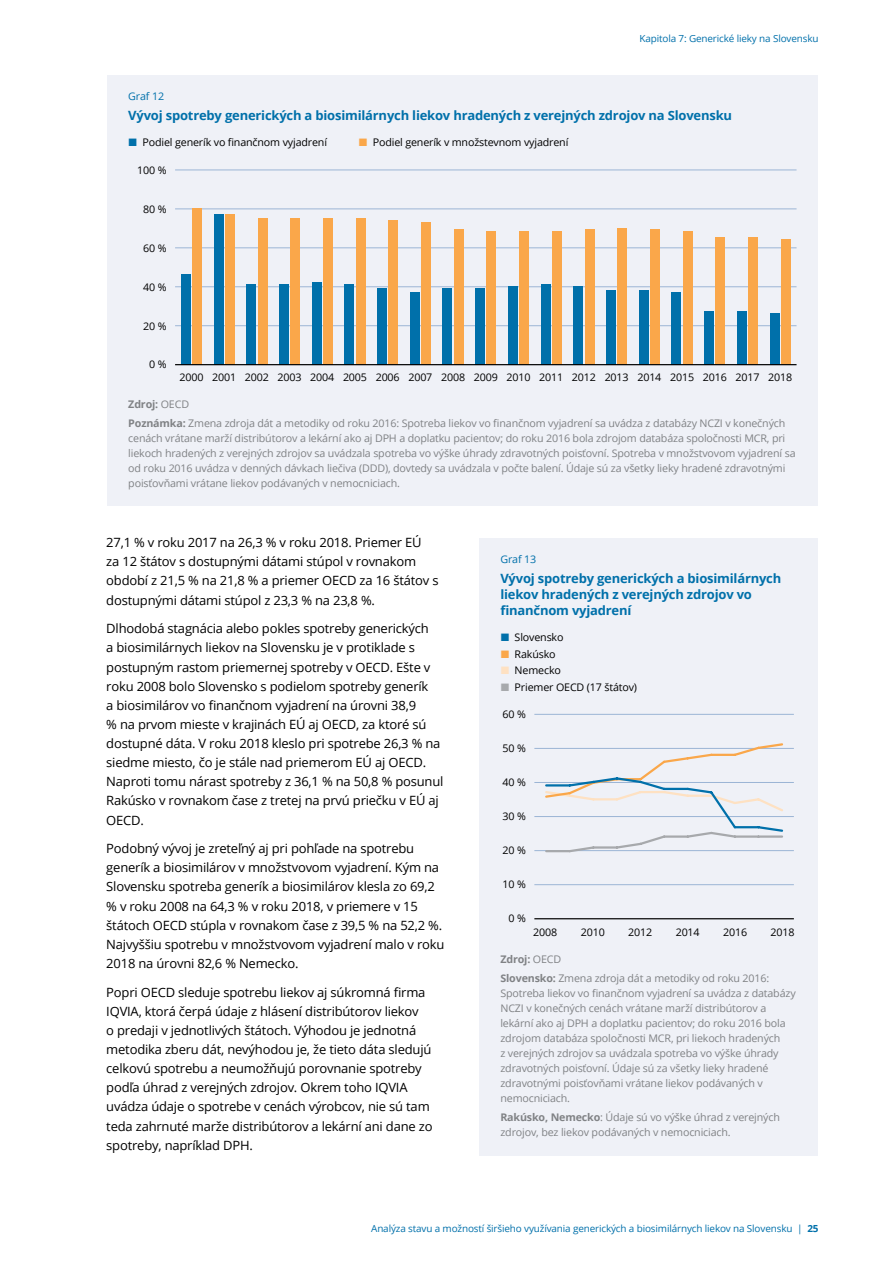
<style>
.page{position:relative;width:893px;height:1263px;background:#fff}
.page>*{position:absolute;margin:0;border:0;box-sizing:border-box;transform-origin:0 0}
.t1{font:12.75px/19.2px "Open Sans";letter-spacing:-.015em;color:#000}
.t2{font:700 12.75px/15.9px "Open Sans";letter-spacing:-.015em;color:#0070aa}
.t3{font:10.5px/15px "Open Sans";letter-spacing:-.015em;color:#808285}
.t4{font:10.5px "Open Sans";letter-spacing:-.015em;color:#000}
.t5{font:10.5px "Open Sans";letter-spacing:-.015em;color:#0070aa}
.t6{font:9.75px "Open Sans";letter-spacing:-.015em;color:#0070aa}
.s1{font-family:"Segoe UI";color:#0070aa}
.s2{font-family:"Segoe UI";color:#faa74a}
.s3{font-weight:700}
.s4{font-family:"Segoe UI";color:#fee1c2}
.s5{font-family:"Segoe UI";color:#a7a9ac}
</style>
<div class="page">
<div style="left:107px;top:75px;width:711px;height:430px;background:#eff1f7"></div>
<hr style="left:175px;top:325px;width:621px;height:1px;background:#9cb5d5">
<hr style="left:175px;top:286px;width:621px;height:1px;background:#9cb5d5">
<hr style="left:175px;top:248px;width:621px;height:1px;background:#9cb5d5">
<hr style="left:175px;top:209px;width:621px;height:1px;background:#9cb5d5">
<hr style="left:175px;top:170px;width:621px;height:1px;background:#9cb5d5">
<div style="left:192px;top:208px;width:10px;height:157px;background:#faa74a"></div>
<div style="left:225px;top:214px;width:10px;height:151px;background:#faa74a"></div>
<div style="left:258px;top:218px;width:9px;height:147px;background:#faa74a"></div>
<div style="left:290px;top:218px;width:10px;height:147px;background:#faa74a"></div>
<div style="left:323px;top:218px;width:10px;height:147px;background:#faa74a"></div>
<div style="left:356px;top:218px;width:9px;height:147px;background:#faa74a"></div>
<div style="left:388px;top:220px;width:10px;height:145px;background:#faa74a"></div>
<div style="left:421px;top:222px;width:10px;height:143px;background:#faa74a"></div>
<div style="left:454px;top:230px;width:10px;height:135px;background:#faa74a"></div>
<div style="left:487px;top:232px;width:9px;height:133px;background:#faa74a"></div>
<div style="left:519px;top:232px;width:10px;height:133px;background:#faa74a"></div>
<div style="left:552px;top:232px;width:10px;height:133px;background:#faa74a"></div>
<div style="left:585px;top:230px;width:9px;height:135px;background:#faa74a"></div>
<div style="left:617px;top:228px;width:10px;height:137px;background:#faa74a"></div>
<div style="left:650px;top:230px;width:10px;height:135px;background:#faa74a"></div>
<div style="left:683px;top:232px;width:9px;height:133px;background:#faa74a"></div>
<div style="left:716px;top:237px;width:9px;height:128px;background:#faa74a"></div>
<div style="left:748px;top:237px;width:10px;height:128px;background:#faa74a"></div>
<div style="left:781px;top:239px;width:10px;height:126px;background:#faa74a"></div>
<div style="left:181px;top:274px;width:10px;height:91px;background:#0070aa"></div>
<div style="left:214px;top:214px;width:9px;height:151px;background:#0070aa"></div>
<div style="left:246px;top:284px;width:10px;height:81px;background:#0070aa"></div>
<div style="left:279px;top:284px;width:10px;height:81px;background:#0070aa"></div>
<div style="left:312px;top:282px;width:9px;height:83px;background:#0070aa"></div>
<div style="left:344px;top:284px;width:10px;height:81px;background:#0070aa"></div>
<div style="left:377px;top:288px;width:10px;height:77px;background:#0070aa"></div>
<div style="left:410px;top:292px;width:10px;height:73px;background:#0070aa"></div>
<div style="left:443px;top:288px;width:9px;height:77px;background:#0070aa"></div>
<div style="left:475px;top:288px;width:10px;height:77px;background:#0070aa"></div>
<div style="left:508px;top:286px;width:10px;height:79px;background:#0070aa"></div>
<div style="left:541px;top:284px;width:9px;height:81px;background:#0070aa"></div>
<div style="left:573px;top:286px;width:10px;height:79px;background:#0070aa"></div>
<div style="left:606px;top:290px;width:10px;height:75px;background:#0070aa"></div>
<div style="left:639px;top:290px;width:10px;height:75px;background:#0070aa"></div>
<div style="left:672px;top:292px;width:9px;height:73px;background:#0070aa"></div>
<div style="left:704px;top:311px;width:10px;height:54px;background:#0070aa"></div>
<div style="left:737px;top:311px;width:10px;height:54px;background:#0070aa"></div>
<div style="left:770px;top:313px;width:9px;height:52px;background:#0070aa"></div>
<hr style="left:175px;top:364px;width:621px;height:1px;background:#000">
<div style="left:479px;top:538px;width:339px;height:618px;background:#eff1f7"></div>
<hr style="left:534px;top:918px;width:260px;height:1px;background:#000">
<hr style="left:534px;top:884px;width:260px;height:1px;background:#9cb5d5">
<hr style="left:534px;top:850px;width:260px;height:1px;background:#9cb5d5">
<hr style="left:534px;top:816px;width:260px;height:1px;background:#9cb5d5">
<hr style="left:534px;top:782px;width:260px;height:1px;background:#9cb5d5">
<hr style="left:534px;top:748px;width:260px;height:1px;background:#9cb5d5">
<hr style="left:534px;top:714px;width:260px;height:1px;background:#9cb5d5">
<svg style="left:544px;top:743px;width:241px;height:110px"></svg>
<p class="t6" style="left:639px;top:31px;width:181px">Kapitola 7: Generické lieky na Slovensku</p>
<p class="t5" style="left:128px;top:89px;width:37px">Graf 12</p>
<p class="t2" style="left:128px;top:107px;width:605px">Vývoj spotreby generických a biosimilárnych liekov hradených z verejných zdrojov na Slovensku</p>
<p class="t4" style="left:128px;top:135px;width:200px"><span class="s1">■</span> Podiel generík vo finančnom vyjadrení</p>
<p class="t4" style="left:359px;top:135px;width:211px"><span class="s2">■</span> Podiel generík v množstevnom vyjadrení</p>
<p class="t4" style="left:137px;top:163px;width:31px">100 %</p>
<p class="t4" style="left:143px;top:202px;width:25px">80 %</p>
<p class="t4" style="left:143px;top:241px;width:25px">60 %</p>
<p class="t4" style="left:143px;top:280px;width:25px">40 %</p>
<p class="t4" style="left:143px;top:318px;width:25px">20 %</p>
<p class="t4" style="left:149px;top:357px;width:19px">0 %</p>
<p class="t4" style="left:179px;top:370px;width:614px">2000 2001 2002 2003 2004 2005 2006 2007 2008 2009 2010 2011 2012 2013 2014 2015 2016 2017 2018</p>
<p class="t3" style="left:128px;top:394px;width:659px;line-height:19.2px"><span class="s3">Zdroj:</span> OECD<br><span class="s3">Poznámka:</span> Zmena zdroja dát a metodiky od roku 2016: Spotreba liekov vo finančnom vyjadrení sa uvádza z databázy NCZI v konečných</p>
<p class="t3" style="left:128px;top:430px;width:669px">cenách vrátane marží distribútorov a lekární ako aj DPH a doplatku pacientov; do roku 2016 bola zdrojom databáza spoločnosti MCR, pri liekoch hradených z verejných zdrojov sa uvádzala spotreba vo výške úhrady zdravotných poisťovní. Spotreba v množstvovom vyjadrení sa od roku 2016 uvádza v denných dávkach liečiva (DDD), dovtedy sa uvádzala v počte balení. Údaje sú za všetky lieky hradené zdravotnými poisťovňami vrátane liekov podávaných v nemocniciach.</p>
<p class="t1" style="left:106px;top:533px;width:334px">27,1 % v roku 2017 na 26,3 % v roku 2018. Priemer EÚ<br>za 12 štátov s dostupnými dátami stúpol v rovnakom období z 21,5 % na 21,8 % a priemer OECD za 16 štátov s dostupnými dátami stúpol z 23,3 % na 23,8 %.</p>
<p class="t1" style="left:106px;top:619px;width:339px">Dlhodobá stagnácia alebo pokles spotreby generických<br>a biosimilárnych liekov na Slovensku je v protiklade s postupným rastom priemernej spotreby v OECD. Ešte v roku 2008 bolo Slovensko s podielom spotreby generík<br>a biosimilárov vo finančnom vyjadrení na úrovni 38,9<br>% na prvom mieste v krajinách EÚ aj OECD, za ktoré sú dostupné dáta. V roku 2018 kleslo pri spotrebe 26,3 % na siedme miesto, čo je stále nad priemerom EÚ aj OECD.<br>Naproti tomu nárast spotreby z 36,1 % na 50,8 % posunul Rakúsko v rovnakom čase z tretej na prvú priečku v EÚ aj OECD.</p>
<p class="t1" style="left:106px;top:839px;width:340px">Podobný vývoj je zreteľný aj pri pohľade na spotrebu generík a biosimilárov v množstvovom vyjadrení. Kým na Slovensku spotreba generík a biosimilárov klesla zo 69,2 % v roku 2008 na 64,3 % v roku 2018, v priemere v 15 štátoch OECD stúpla v rovnakom čase z 39,5 % na 52,2 %.<br>Najvyššiu spotrebu v množstvovom vyjadrení malo v roku 2018 na úrovni 82,6 % Nemecko.</p>
<p class="t1" style="left:106px;top:982px;width:328px">Popri OECD sleduje spotrebu liekov aj súkromná firma IQVIA, ktorá čerpá údaje z hlásení distribútorov liekov<br>o predaji v jednotlivých štátoch. Výhodou je jednotná metodika zberu dát, nevýhodou je, že tieto dáta sledujú celkovú spotrebu a neumožňujú porovnanie spotreby podľa úhrad z verejných zdrojov. Okrem toho IQVIA uvádza údaje o spotrebe v cenách výrobcov, nie sú tam teda zahrnuté marže distribútorov a lekární ani dane zo spotreby, napríklad DPH.</p>
<p class="t5" style="left:500px;top:552px;width:37px">Graf 13</p>
<p class="t2" style="left:500px;top:570px;width:282px">Vývoj spotreby generických a biosimilárnych liekov hradených z verejných zdrojov vo finančnom vyjadrení</p>
<p class="t4" style="left:500px;top:630px;width:65px"><span class="s1">■</span> Slovensko</p>
<p class="t4" style="left:500px;top:647px;width:57px"><span class="s2">■</span> Rakúsko</p>
<p class="t4" style="left:500px;top:663px;width:62px"><span class="s4">■</span> Nemecko</p>
<p class="t4" style="left:500px;top:680px;width:138px"><span class="s5">■</span> Priemer OECD (17 štátov)</p>
<p class="t4" style="left:503px;top:707px;width:25px">60 %</p>
<p class="t4" style="left:503px;top:741px;width:25px">50 %</p>
<p class="t4" style="left:503px;top:775px;width:25px">40 %</p>
<p class="t4" style="left:503px;top:809px;width:25px">30 %</p>
<p class="t4" style="left:503px;top:843px;width:25px">20 %</p>
<p class="t4" style="left:503px;top:877px;width:25px">10 %</p>
<p class="t4" style="left:508px;top:911px;width:19px">0 %</p>
<p class="t4" style="left:533px;top:924px;width:26px">2008</p>
<p class="t4" style="left:581px;top:924px;width:26px">2010</p>
<p class="t4" style="left:628px;top:924px;width:26px">2012</p>
<p class="t4" style="left:676px;top:924px;width:26px">2014</p>
<p class="t4" style="left:723px;top:924px;width:26px">2016</p>
<p class="t4" style="left:771px;top:924px;width:26px">2018</p>
<p class="t3" style="left:500px;top:949px;width:270px;line-height:19.2px"><span class="s3">Zdroj:</span> OECD<br><span class="s3">Slovensko:</span> Zmena zdroja dát a metodiky od roku 2016:</p>
<p class="t3" style="left:500px;top:985px;width:297px">Spotreba liekov vo finančnom vyjadrení sa uvádza z databázy NCZI v konečných cenách vrátane marží distribútorov a lekární ako aj DPH a doplatku pacientov; do roku 2016 bola zdrojom databáza spoločnosti MCR, pri liekoch hradených<br>z verejných zdrojov sa uvádzala spotreba vo výške úhrady zdravotných poisťovní. Údaje sú za všetky lieky hradené zdravotnými poisťovňami vrátane liekov podávaných v nemocniciach.</p>
<p class="t3" style="left:500px;top:1110px;width:281px"><span class="s3">Rakúsko, Nemecko</span>: Údaje sú vo výške úhrad z verejných zdrojov, bez liekov podávaných v nemocniciach.</p>
<p class="t6" style="left:371px;top:1222px;width:449px">Analýza stavu a možností širšieho využívania generických a biosimilárnych liekov na Slovensku | <span class="s3">25</span></p>
</div>
